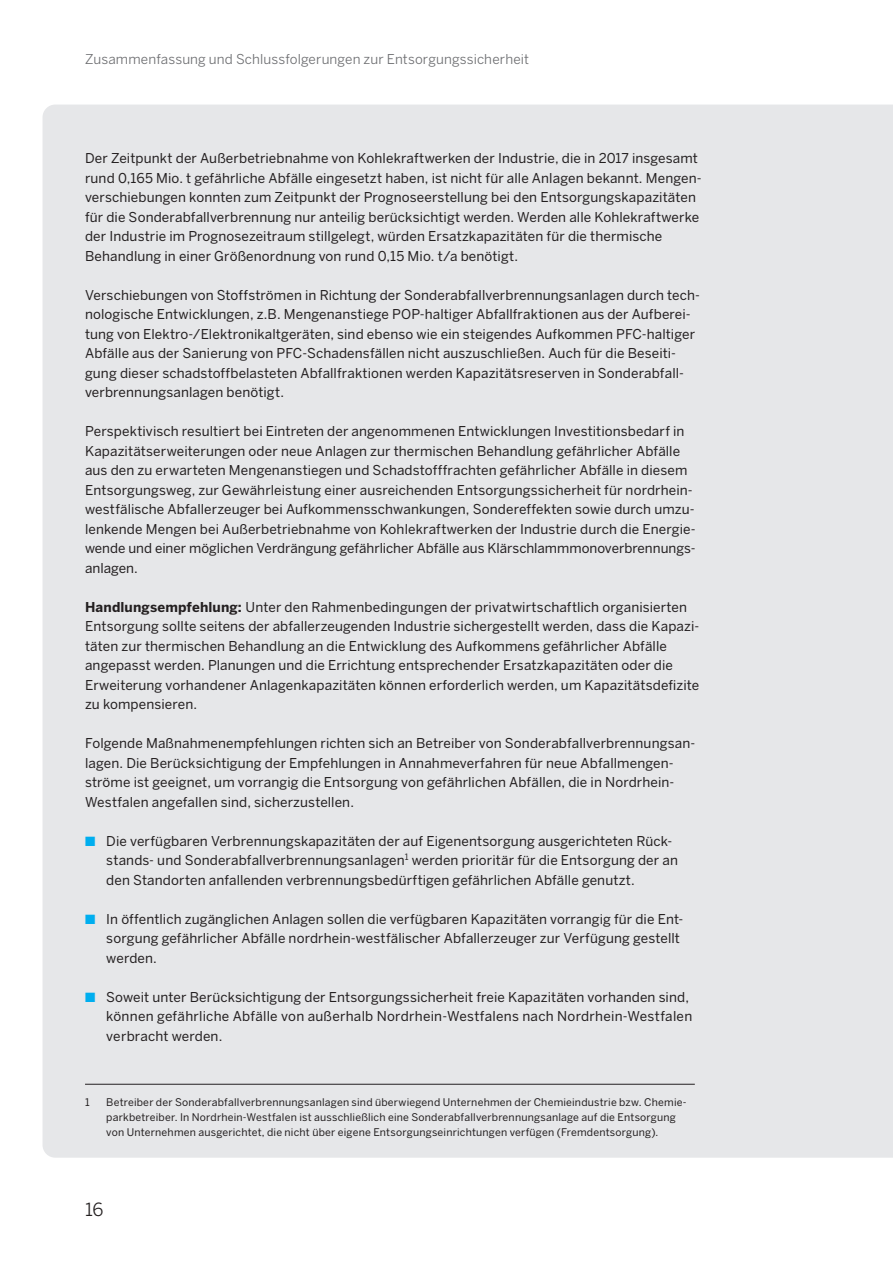
<style>
.page{position:relative;width:893px;height:1263px;background:#fff}
.page>*{position:absolute;margin:0;border:0;box-sizing:border-box;transform-origin:0 0}
.t1{font:18px "Benton Sans";color:#231f20}
._03_Copy_9_pt{font:13.5px/19.5px "Benton Sans";letter-spacing:.01em;color:#231f20}
._04_Subline_9_pt_bd{font:13.5px "Benton Sans";letter-spacing:.01em;color:#6c6d70}
._06_Fußnote_7_pt{font:10.5px/15px "Benton Sans";letter-spacing:.02em;color:#231f20}
.s1{font-weight:700}
.s2{color:#00aeef}
</style>
<div class="page">
<div style="left:43px;top:105px;width:850px;height:1053px;background:#e6e7e9"></div>
<hr style="left:85px;top:1084px;width:610px;height:1px;background:#231f20">
<p class="_04_Subline_9_pt_bd" style="left:85px;top:51px;width:446px">Zusammenfassung und Schlussfolgerungen zur Entsorgungssicherheit</p>
<p class="_03_Copy_9_pt" style="left:85px;top:148px;width:618px">Der Zeitpunkt der Außerbetriebnahme von Kohlekraftwerken der Industrie, die in 2017 insgesamt rund 0,165 Mio. t gefährliche Abfälle eingesetzt haben, ist nicht für alle Anlagen bekannt. Mengen&shy;verschiebungen konnten zum Zeitpunkt der Prognoseerstellung bei den Entsorgungskapazitäten für die Sonderabfallverbrennung nur anteilig berücksichtigt werden. Werden alle Kohlekraftwerke der Industrie im Prognosezeitraum stillgelegt, würden Ersatzkapazitäten für die thermische Behandlung in einer Größenordnung von rund 0,15 Mio. t/a benötigt.</p>
<p class="_03_Copy_9_pt" style="left:85px;top:285px;width:616px">Verschiebungen von Stoffströmen in Richtung der Sonderabfallverbrennungsanlagen durch tech&shy;nologische Entwicklungen, z.B. Mengenanstiege POP-haltiger Abfallfraktionen aus der Aufberei&shy;tung von Elektro-/Elektronikaltgeräten, sind ebenso wie ein steigendes Aufkommen PFC-haltiger Abfälle aus der Sanierung von PFC-Schadensfällen nicht auszuschließen. Auch für die Beseiti&shy;gung dieser schadstoffbelasteten Abfallfraktionen werden Kapazitätsreserven in Sonderabfall&shy;verbrennungsanlagen benötigt.</p>
<p class="_03_Copy_9_pt" style="left:85px;top:421px;width:612px">Perspektivisch resultiert bei Eintreten der angenommenen Entwicklungen Investitionsbedarf in Kapazitätserweiterungen oder neue Anlagen zur thermischen Behandlung gefährlicher Abfälle aus den zu erwarteten Mengenanstiegen und Schadstofffrachten gefährlicher Abfälle in diesem Entsorgungsweg, zur Gewährleistung einer ausreichenden Entsorgungssicherheit für nordrhein&shy;westfälische Abfallerzeuger bei Aufkommensschwankungen, Sondereffekten sowie durch umzu&shy;lenkende Mengen bei Außerbetriebnahme von Kohlekraftwerken der Industrie durch die Energie&shy;wende und einer möglichen Verdrängung gefährlicher Abfälle aus Klärschlammmonoverbrennungs-</p>
<p class="_03_Copy_9_pt" style="left:85px;top:558px;width:54px">anlagen.</p>
<p class="_03_Copy_9_pt" style="left:85px;top:597px;width:616px"><span class="s1">Handlungsempfehlung:</span> Unter den Rahmenbedingungen der privatwirtschaftlich organisierten Entsorgung sollte seitens der abfallerzeugenden Industrie sichergestellt werden, dass die Kapazi&shy;täten zur thermischen Behandlung an die Entwicklung des Aufkommens gefährlicher Abfälle angepasst werden. Planungen und die Errichtung entsprechender Ersatzkapazitäten oder die Erweiterung vorhandener Anlagenkapazitäten können erforderlich werden, um Kapazitätsdefizite zu kompensieren.</p>
<p class="_03_Copy_9_pt" style="left:85px;top:733px;width:612px">Folgende Maßnahmenempfehlungen richten sich an Betreiber von Sonderabfallverbrennungsan&shy;lagen. Die Berücksichtigung der Empfehlungen in Annahmeverfahren für neue Abfallmengen&shy;ströme ist geeignet, um vorrangig die Entsorgung von gefährlichen Abfällen, die in Nordrhein-Westfalen angefallen sind, sicherzustellen.</p>
<p class="_03_Copy_9_pt" style="left:106px;top:831px;width:573px;text-indent:-21px"><span class="s2">■</span> Die verfügbaren Verbrennungskapazitäten der auf Eigenentsorgung ausgerichteten Rück&shy;stands- und Sonderabfallverbrennungsanlagen<sup>1</sup> werden prioritär für die Entsorgung der an den Standorten anfallenden verbrennungsbedürftigen gefährlichen Abfälle genutzt.</p>
<p class="_03_Copy_9_pt" style="left:106px;top:909px;width:578px;text-indent:-21px"><span class="s2">■</span> In öffentlich zugänglichen Anlagen sollen die verfügbaren Kapazitäten vorrangig für die Ent&shy;sorgung gefährlicher Abfälle nordrhein-westfälischer Abfallerzeuger zur Verfügung gestellt werden.</p>
<p class="_03_Copy_9_pt" style="left:106px;top:987px;width:587px;text-indent:-21px"><span class="s2">■</span> Soweit unter Berücksichtigung der Entsorgungssicherheit freie Kapazitäten vorhanden sind, können gefährliche Abfälle von außerhalb Nordrhein-Westfalens nach Nordrhein-Westfalen verbracht werden.</p>
<p class="_06_Fußnote_7_pt" style="left:85px;top:1094px;width:6px">1</p>
<p class="_06_Fußnote_7_pt" style="left:106px;top:1094px;width:582px">Betreiber der Sonderabfallverbrennungsanlagen sind überwiegend Unternehmen der Chemieindustrie bzw. Chemie&shy;parkbetreiber. In Nordrhein-Westfalen ist ausschließlich eine Sonderabfallverbrennungsanlage auf die Entsorgung von Unternehmen ausgerichtet, die nicht über eigene Entsorgungseinrichtungen verfügen (Fremdentsorgung).</p>
<h1 class="t1" style="left:85px;top:1199px;width:20px">16</h1>
</div>
